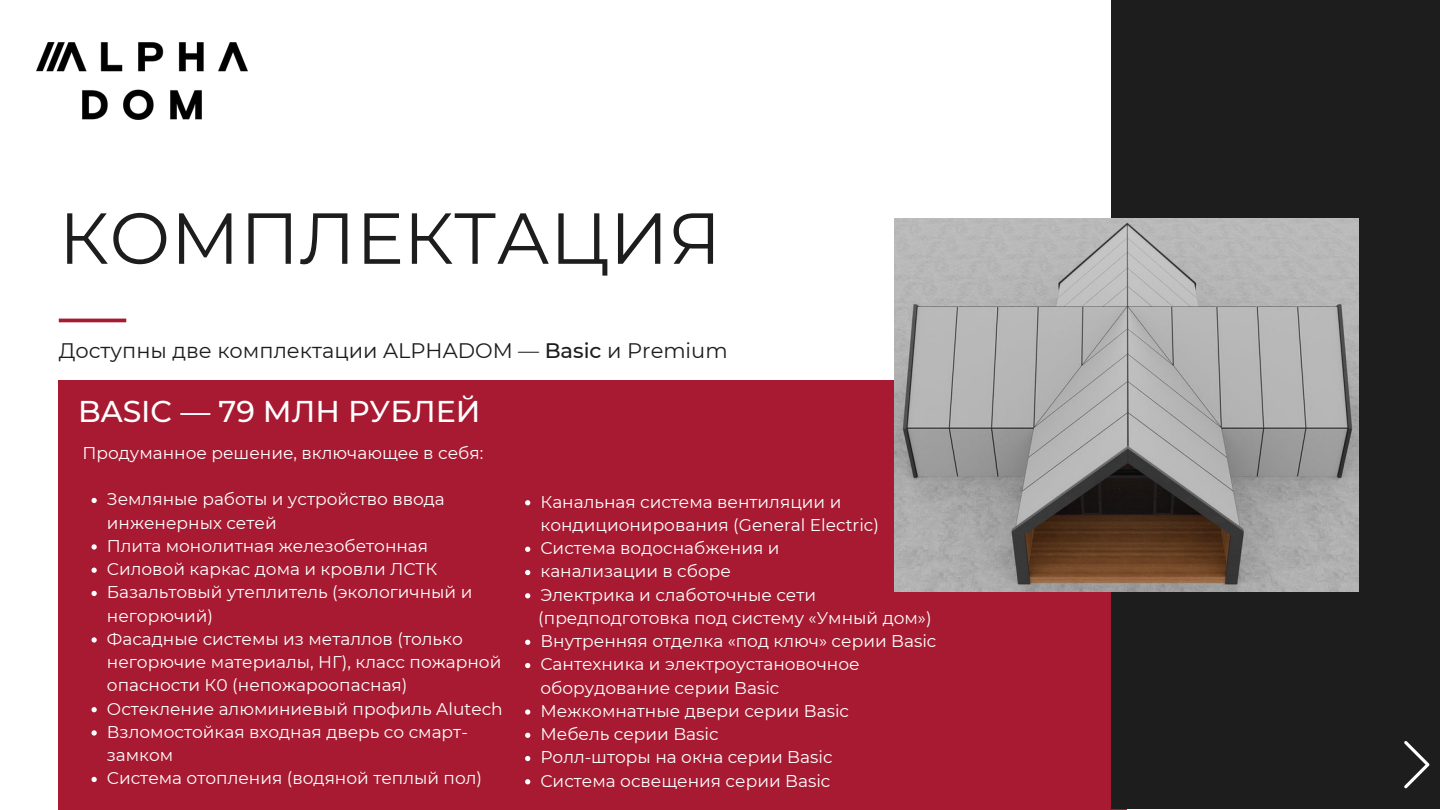
<style>
.page{position:relative;width:1440px;height:810px;background:#fff}
.page>*{position:absolute;margin:0;border:0;box-sizing:border-box;transform-origin:0 0}
.t1{font:72px "Montserrat";color:#1d1d1d}
.t2{font:500 30px "Montserrat";color:#fff}
.t3{font:21px "Montserrat";color:#1d1d1d}
.t4{font:17px/23.2px "Montserrat";color:#fff}
.s1{font-weight:500}
</style>
<div class="page">
<div style="left:59px;top:380px;width:1068px;height:430px;background:#a71a31"></div>
<div style="left:1111px;top:0;width:329px;height:809px;background:#1d1d1d"></div>
<img style="left:895px;top:219px;width:464px;height:372px">
<svg style="left:92px;top:498px;width:5px;height:5px"></svg>
<svg style="left:92px;top:544px;width:5px;height:6px"></svg>
<svg style="left:92px;top:568px;width:5px;height:5px"></svg>
<svg style="left:92px;top:591px;width:5px;height:5px"></svg>
<svg style="left:92px;top:637px;width:5px;height:6px"></svg>
<svg style="left:92px;top:707px;width:5px;height:5px"></svg>
<svg style="left:92px;top:730px;width:5px;height:6px"></svg>
<svg style="left:92px;top:777px;width:5px;height:5px"></svg>
<hr style="left:59px;top:319px;width:67px;height:3px;background:#a71a31">
<img style="left:37px;top:42px;width:211px;height:78px">
<svg style="left:1404px;top:741px;width:26px;height:47px"></svg>
<svg style="left:525px;top:500px;width:5px;height:5px"></svg>
<svg style="left:525px;top:547px;width:5px;height:5px"></svg>
<svg style="left:525px;top:570px;width:5px;height:5px"></svg>
<svg style="left:525px;top:593px;width:5px;height:5px"></svg>
<svg style="left:525px;top:640px;width:5px;height:5px"></svg>
<svg style="left:525px;top:663px;width:5px;height:5px"></svg>
<svg style="left:525px;top:709px;width:5px;height:6px"></svg>
<svg style="left:525px;top:733px;width:5px;height:5px"></svg>
<svg style="left:525px;top:756px;width:5px;height:5px"></svg>
<svg style="left:525px;top:779px;width:5px;height:5px"></svg>
<h1 class="t1" style="left:59px;top:194px;width:664px">КОМПЛЕКТАЦИЯ</h1>
<p class="t3" style="left:59px;top:337px;width:671px">Доступны две комплектации ALPHADOM — <span class="s1">Basic</span> и Premium</p>
<h2 class="t2" style="left:78px;top:393px;width:404px">BASIC — 79 МЛН РУБЛЕЙ</h2>
<p class="t4" style="left:82px;top:441px;width:402px">Продуманное решение, включающее в себя:</p>
<p class="t4" style="left:107px;top:488px;width:397px">Земляные работы и устройство ввода инженерных сетей<br>Плита монолитная железобетонная<br>Силовой каркас дома и кровли ЛСТК<br>Базальтовый утеплитель (экологичный и негорючий)<br>Фасадные системы из металлов (только негорючие материалы, НГ), класс пожарной опасности К0 (непожароопасная)<br>Остекление алюминиевый профиль Alutech<br>Взломостойкая входная дверь со смарт&shy;замком<br>Система отопления (водяной теплый пол)</p>
<p class="t4" style="left:540px;top:490px;width:340px">Канальная система вентиляции и кондиционирования (General Electric)<br>Система водоснабжения и канализации в сборе<br>Электрика и слаботочные сети</p>
<p class="t4" style="left:540px;top:629px;width:398px">Внутренняя отделка «под ключ» серии Basic<br>Сантехника и электроустановочное оборудование серии Basic<br>Межкомнатные двери серии Basic<br>Мебель серии Basic<br>Ролл-шторы на окна серии Basic<br>Система освещения серии Basic</p>
<p class="t4" style="left:538px;top:606px;width:395px">(предподготовка под систему «Умный дом»)</p>
</div>
